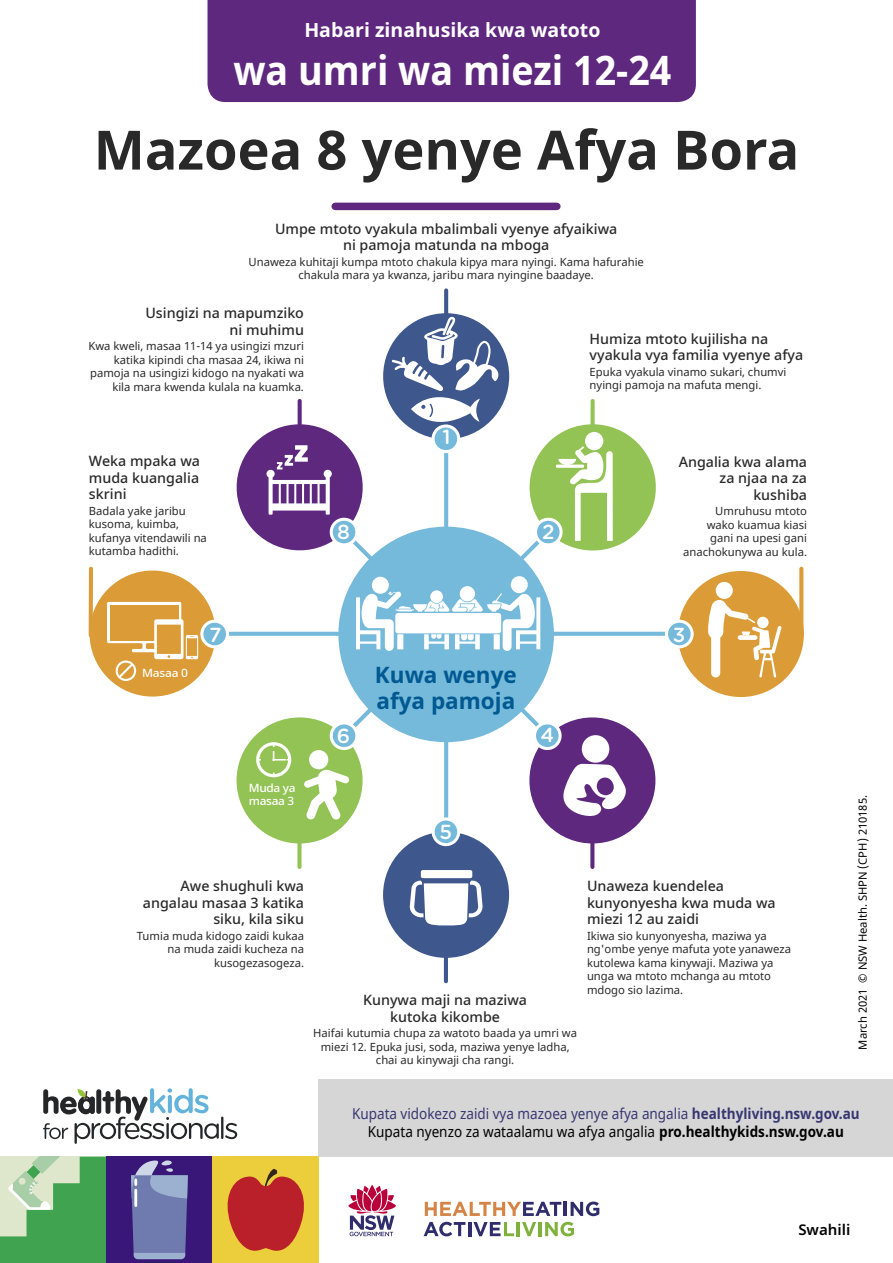
<style>
.page{position:relative;width:893px;height:1263px;background:#fff}
.page>*{position:absolute;margin:0;border:0;box-sizing:border-box;transform-origin:0 0}
.Large_heading{font:700 54.15px "Noto Sans";color:#292929}
.Line_2{font:700 40.5px "Noto Sans";color:#fff;scale:.93 1}
.Be_halthy_heading{font:700 22.5px/26.4px "Noto Sans";color:#005991}
.t1{font:500 20.4px "Gotham Rounded";color:#fff}
.Line_1{font:700 19.5px "Noto Sans";color:#fff}
.t2{font:15px "Noto Sans";color:#373672;scale:.9 1}
.t3{font:15px "Noto Sans";color:#000;scale:.9 1}
.t4{font:600 15px "Noto Sans";color:#000}
.Sub_heading_left_ali{font:500 14.25px/16.5px "Noto Sans";color:#292929}
.Sub_heading_right_al{font:500 14.25px/16.5px "Noto Sans";color:#292929;text-align:right}
.Sub_heading_Centred{font:500 14.25px/16.5px "Noto Sans";color:#292929;text-align:center}
.Captions{font:500 11.4px/13.6px "Noto Sans";letter-spacing:-.025em;color:#fff;scale:1.04 1}
.Captions-2{font:500 11.4px "Noto Sans";letter-spacing:-.025em;color:#fff;scale:1.05 1}
.Text_left_aligned{font:11.25px/13.5px "Noto Sans";color:#292929}
.Text_right_aligned{font:11.25px/13.5px "Noto Sans";color:#292929;text-align:right}
.Text_centred{font:11.25px/13.5px "Noto Sans";color:#292929;text-align:center}
.t5{font:11.25px "Noto Sans";color:#000}
.s1{font-weight:700}
</style>
<div class="page">
<div style="left:207px;top:0;width:489px;height:102px;background:#5f287f"></div>
<div style="left:335px;top:203px;width:222px;height:7px;background:#5f287f"></div>
<svg style="left:229px;top:482px;width:465px;height:304px"></svg>
<div style="left:237px;top:717px;width:126px;height:126px;background:#93c355;border-radius:50%"></div>
<svg style="left:256px;top:742px;width:35px;height:35px"></svg>
<svg style="left:88px;top:566px;width:126px;height:131px"></svg>
<svg style="left:444px;top:457px;width:4px;height:360px"></svg>
<div style="left:383px;top:313px;width:126px;height:126px;background:#3e578c;border-radius:50%"></div>
<div style="left:383px;top:832px;width:126px;height:126px;background:#3e578c;border-radius:50%"></div>
<svg style="left:444px;top:290px;width:4px;height:23px"></svg>
<div style="left:433px;top:819px;width:26px;height:26px;background:#75b9db;border-radius:50%"></div>
<div style="left:432px;top:817px;width:28px;height:29px;border:3px solid #fff;border-radius:50%"></div>
<div style="left:202px;top:621px;width:26px;height:26px;background:#75b9db;border-radius:50%"></div>
<div style="left:200px;top:620px;width:29px;height:28px;border:3px solid #fff;border-radius:50%"></div>
<div style="left:338px;top:527px;width:216px;height:215px;background:#75b9db;border-radius:50%"></div>
<svg style="left:591px;top:401px;width:4px;height:17px"></svg>
<svg style="left:298px;top:401px;width:4px;height:17px"></svg>
<svg style="left:799px;top:569px;width:4px;height:51px"></svg>
<hr style="left:89px;top:569px;width:4px;height:66px;background:#db9b36">
<svg style="left:590px;top:850px;width:4px;height:17px"></svg>
<div style="left:297px;top:843px;width:5px;height:24px;background:#93c355"></div>
<hr style="left:444px;top:958px;width:4px;height:23px;background:#3e578e">
<div style="left:678px;top:571px;width:126px;height:126px;background:#db9b36;border-radius:50%"></div>
<div style="left:666px;top:621px;width:26px;height:26px;background:#75b9db;border-radius:50%"></div>
<div style="left:665px;top:620px;width:29px;height:28px;border:3px solid #fff;border-radius:50%"></div>
<svg style="left:523px;top:711px;width:139px;height:139px"></svg>
<div style="left:582px;top:735px;width:27px;height:28px;background:#fff;border-radius:50%"></div>
<svg style="left:523px;top:418px;width:139px;height:139px"></svg>
<svg style="left:392px;top:316px;width:107px;height:141px"></svg>
<div style="left:716px;top:582px;width:17px;height:17px;background:#fff;border-radius:50%"></div>
<svg style="left:708px;top:600px;width:74px;height:77px"></svg>
<svg style="left:304px;top:717px;width:58px;height:102px"></svg>
<div style="left:421px;top:870px;width:51px;height:8px;background:#fff;border-radius:2px"></div>
<svg style="left:410px;top:880px;width:73px;height:45px"></svg>
<div style="left:372px;top:577px;width:17px;height:17px;background:#fff;border-radius:50%"></div>
<div style="left:511px;top:576px;width:17px;height:17px;background:#fff;border-radius:50%"></div>
<div style="left:460px;top:586px;width:15px;height:15px;background:#fff;border-radius:50%"></div>
<svg style="left:356px;top:591px;width:184px;height:60px"></svg>
<svg style="left:230px;top:418px;width:139px;height:138px"></svg>
<svg style="left:0;top:1157px;width:106px;height:106px"></svg>
<div style="left:106px;top:1157px;width:107px;height:106px;background:#381778"></div>
<svg style="left:131px;top:1160px;width:57px;height:99px"></svg>
<hr style="left:134px;top:1190px;width:3px;height:16px;background:#fff">
<div style="left:213px;top:1157px;width:106px;height:106px;background:#ecce3c"></div>
<svg style="left:227px;top:1169px;width:77px;height:82px"></svg>
<svg style="left:425px;top:1202px;width:136px;height:14px"></svg>
<hr style="left:564px;top:1202px;width:3px;height:14px;background:#302d6d">
<svg style="left:571px;top:1201px;width:28px;height:15px"></svg>
<svg style="left:424px;top:1222px;width:41px;height:14px"></svg>
<hr style="left:468px;top:1222px;width:3px;height:14px;background:#302d6d">
<svg style="left:473px;top:1222px;width:41px;height:14px"></svg>
<hr style="left:517px;top:1222px;width:3px;height:14px;background:#80b13d">
<svg style="left:522px;top:1222px;width:14px;height:14px"></svg>
<hr style="left:538px;top:1222px;width:4px;height:14px;background:#80b13d">
<svg style="left:545px;top:1222px;width:29px;height:14px"></svg>
<svg style="left:348px;top:1185px;width:48px;height:51px"></svg>
<div style="left:319px;top:1079px;width:574px;height:78px;background:#d6d6d6"></div>
<hr style="left:221px;top:1116px;width:2px;height:23px;background:#242628">
<svg style="left:225px;top:1123px;width:12px;height:16px"></svg>
<svg style="left:43px;top:1088px;width:176px;height:56px"></svg>
<p class="Line_1" style="left:304px;top:16px;width:298px">Habari zinahusika kwa watoto</p>
<p class="Line_2" style="left:233px;top:41px;width:472px">wa umri wa miezi 12-24</p>
<p class="Large_heading" style="left:94px;top:112px;width:707px">Mazoea 8 yenye Afya Bora</p>
<p class="Sub_heading_Centred" style="left:275px;top:221px;width:344px">Umpe mtoto vyakula mbalimbali vyenye afyaikiwa ni pamoja matunda na mboga</p>
<p class="Text_centred" style="left:248px;top:255px;width:397px">Unaweza kuhitaji kumpa mtoto chakula kipya mara nyingi. Kama hafurahie chakula mara ya kwanza, jaribu mara nyingine baadaye.</p>
<p class="Sub_heading_right_al" style="left:145px;top:305px;width:160px">Usingizi na mapumziko ni muhimu</p>
<p class="Text_right_aligned" style="left:88px;top:340px;width:217px">Kwa kweli, masaa 11-14 ya usingizi mzuri katika kipindi cha masaa 24, ikiwa ni pamoja na usingizi kidogo na nyakati wa kila mara kwenda kulala na kuamka.</p>
<p class="Sub_heading_left_ali" style="left:590px;top:331px;width:215px">Humiza mtoto kujilisha na vyakula vya familia vyenye afya</p>
<p class="Text_left_aligned" style="left:590px;top:365px;width:198px">Epuka vyakula vinamo sukari, chumvi nyingi pamoja na mafuta mengi.</p>
<p class="Sub_heading_left_ali" style="left:89px;top:453px;width:113px;text-align:justify">Weka mpaka wa muda kuangalia skrini</p>
<p class="Text_left_aligned" style="left:89px;top:504px;width:120px">Badala yake jaribu kusoma, kuimba, kufanya vitendawili na kutamba hadithi.</p>
<h3 class="t1" style="left:337px;top:517px;width:14px">8</h3>
<h3 class="t1" style="left:443px;top:423px;width:10px">1</h3>
<h3 class="t1" style="left:542px;top:517px;width:14px">2</h3>
<p class="Sub_heading_right_al" style="left:679px;top:453px;width:130px">Angalia kwa alama za njaa na za kushiba</p>
<p class="Text_right_aligned" style="left:683px;top:505px;width:125px">Umruhusu mtoto<br>wako kuamua kiasi gani na upesi gani anachokunywa au kula.</p>
<h3 class="t1" style="left:209px;top:620px;width:14px">7</h3>
<h3 class="t1" style="left:673px;top:620px;width:14px">3</h3>
<p class="Captions-2" style="left:142px;top:664px;width:45px">Masaa 0</p>
<p class="Be_halthy_heading" style="left:375px;top:662px;width:143px">Kuwa wenye afya pamoja</p>
<h3 class="t1" style="left:337px;top:721px;width:15px">6</h3>
<h3 class="t1" style="left:540px;top:720px;width:15px">4</h3>
<p class="Captions" style="left:249px;top:781px;width:47px">Muda ya masaa 3</p>
<h3 class="t1" style="left:440px;top:817px;width:14px">5</h3>
<p class="Sub_heading_right_al" style="left:143px;top:878px;width:163px">Awe shughuli kwa angalau masaa 3 katika siku, kila siku</p>
<p class="Text_right_aligned" style="left:137px;top:929px;width:169px">Tumia muda kidogo zaidi kukaa na muda zaidi kucheza na kusogezasogeza.</p>
<p class="Sub_heading_Centred" style="left:363px;top:992px;width:165px">Kunywa maji na maziwa kutoka kikombe</p>
<p class="Text_centred" style="left:313px;top:1027px;width:265px">Haifai kutumia chupa za watoto baada ya umri wa miezi 12. Epuka jusi, soda, maziwa yenye ladha, chai au kinywaji cha rangi.</p>
<p class="Sub_heading_left_ali" style="left:587px;top:878px;width:190px">Unaweza kuendelea kunyonyesha kwa muda wa miezi 12 au zaidi</p>
<p class="Text_left_aligned" style="left:587px;top:929px;width:205px">Ikiwa sio kunyonyesha, maziwa ya ng'ombe yenye mafuta yote yanaweza kutolewa kama kinywaji. Maziwa ya unga wa mtoto mchanga au mtoto mdogo sio lazima.</p>
<p class="t5" style="left:855px;top:1050px;width:256px;rotate:-90deg">March 2021 © NSW Health. SHPN (CPH) 210185.</p>
<p class="t2" style="left:352px;top:1103px;width:566px">Kupata vidokezo zaidi vya mazoea yenye afya angalia <span class="s1">healthyliving.nsw.gov.au</span></p>
<p class="t3" style="left:368px;top:1121px;width:530px">Kupata nyenzo za wataalamu wa afya angalia <span class="s1">pro.healthykids.nsw.gov.au</span></p>
<p class="t4" style="left:798px;top:1219px;width:54px">Swahili</p>
</div>
